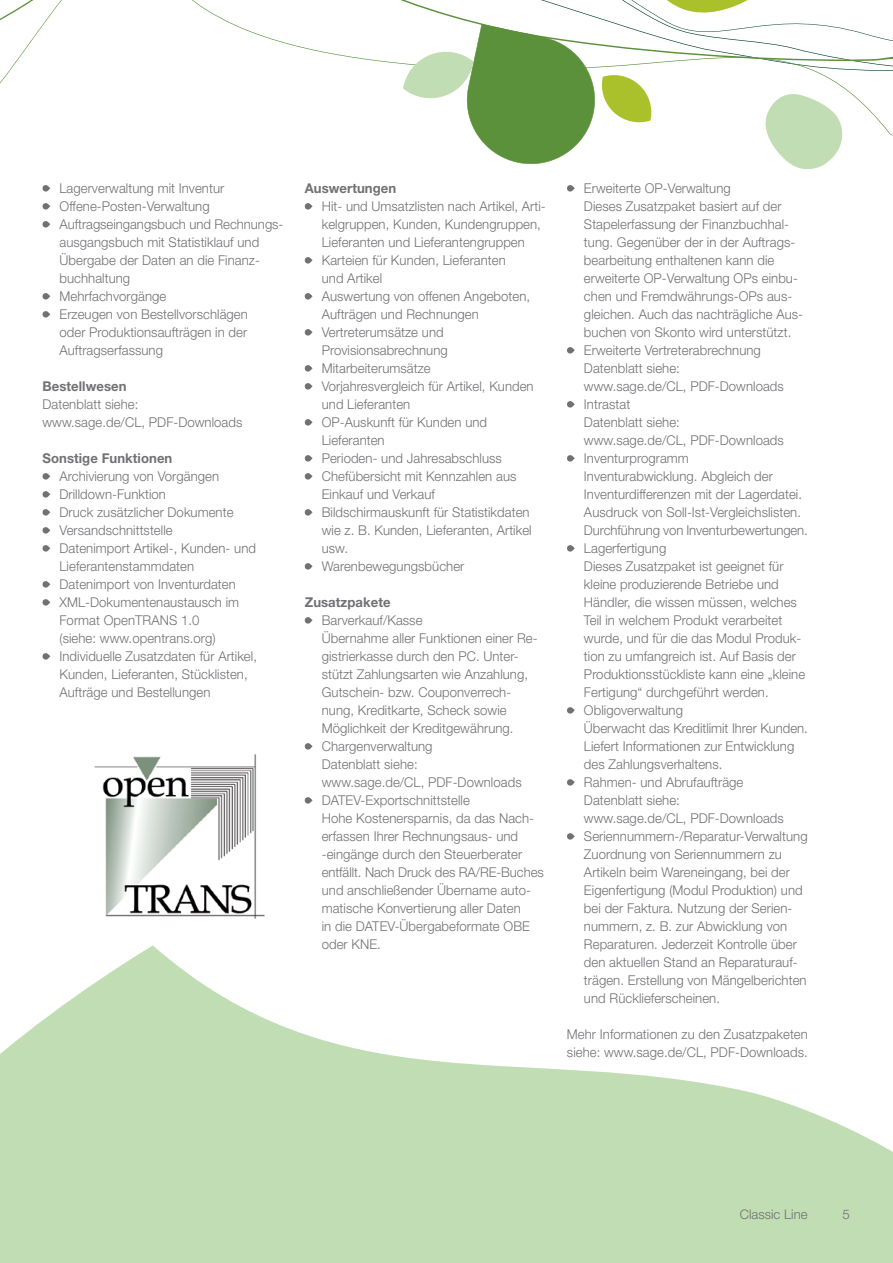
<style>
.page{position:relative;width:893px;height:1263px;background:#fff}
.page>*{position:absolute;margin:0;border:0;box-sizing:border-box;transform-origin:0 0}
.t1{font:300 13.5px/18px "Helvetica Neue LT";letter-spacing:.005em;color:#717074}
.t2{font:700 13.5px "Helvetica Neue LT";letter-spacing:.005em;color:#717074}
.t3{font:300 13.2px "Helvetica Neue LT";color:#717074}
</style>
<div class="page">
<svg style="left:0;top:945px;width:893px;height:318px;fill:#c1ddb3"></svg>
<img style="left:94px;top:754px;width:171px;height:165px">
<svg style="left:192px;top:0;width:701px;height:136px"></svg>
<svg style="left:403px;top:0;width:442px;height:169px"></svg>
<svg style="left:42px;top:203px;width:8px;height:7px"></svg>
<svg style="left:42px;top:221px;width:8px;height:7px"></svg>
<svg style="left:42px;top:293px;width:8px;height:7px"></svg>
<svg style="left:42px;top:311px;width:8px;height:7px"></svg>
<svg style="left:42px;top:473px;width:8px;height:7px"></svg>
<svg style="left:42px;top:491px;width:8px;height:7px"></svg>
<svg style="left:42px;top:509px;width:8px;height:7px"></svg>
<svg style="left:42px;top:527px;width:8px;height:7px"></svg>
<svg style="left:42px;top:545px;width:8px;height:7px"></svg>
<svg style="left:42px;top:581px;width:8px;height:7px"></svg>
<svg style="left:42px;top:599px;width:8px;height:7px"></svg>
<svg style="left:42px;top:653px;width:8px;height:7px"></svg>
<svg style="left:304px;top:203px;width:9px;height:7px"></svg>
<svg style="left:304px;top:257px;width:9px;height:7px"></svg>
<svg style="left:304px;top:293px;width:9px;height:7px"></svg>
<svg style="left:304px;top:329px;width:9px;height:7px"></svg>
<svg style="left:304px;top:365px;width:9px;height:7px"></svg>
<svg style="left:304px;top:383px;width:9px;height:7px"></svg>
<svg style="left:304px;top:419px;width:9px;height:7px"></svg>
<svg style="left:304px;top:455px;width:9px;height:7px"></svg>
<svg style="left:304px;top:473px;width:9px;height:7px"></svg>
<svg style="left:304px;top:509px;width:9px;height:7px"></svg>
<svg style="left:304px;top:563px;width:9px;height:7px"></svg>
<svg style="left:304px;top:617px;width:9px;height:7px"></svg>
<svg style="left:304px;top:743px;width:9px;height:7px"></svg>
<svg style="left:304px;top:797px;width:9px;height:7px"></svg>
<svg style="left:567px;top:185px;width:8px;height:7px"></svg>
<svg style="left:567px;top:347px;width:8px;height:7px"></svg>
<svg style="left:567px;top:401px;width:8px;height:7px"></svg>
<svg style="left:567px;top:455px;width:8px;height:7px"></svg>
<svg style="left:567px;top:545px;width:8px;height:7px"></svg>
<svg style="left:567px;top:707px;width:8px;height:7px"></svg>
<svg style="left:567px;top:779px;width:8px;height:7px"></svg>
<svg style="left:567px;top:833px;width:8px;height:7px"></svg>
<svg style="left:0;top:0;width:62px;height:192px"></svg>
<p class="t1" style="left:60px;top:179px;width:225px">Lagerverwaltung mit Inventur<br>Offene-Posten-Verwaltung<br>Auftragseingangsbuch und Rechnungs&shy;ausgangsbuch mit Statistiklauf und<br>Übergabe der Daten an die Finanz&shy;buchhaltung<br>Mehrfachvorgänge<br>Erzeugen von Bestellvorschlägen<br>oder Produktionsaufträgen in der<br>Auftragserfassung</p>
<p class="t2" style="left:43px;top:378px;width:86px">Bestellwesen</p>
<p class="t1" style="left:43px;top:395px;width:201px">Datenblatt siehe: www.sage.de/CL, PDF-Downloads</p>
<p class="t2" style="left:43px;top:450px;width:131px">Sonstige Funktionen</p>
<p class="t1" style="left:60px;top:467px;width:199px">Archivierung von Vorgängen<br>Drilldown-Funktion<br>Druck zusätzlicher Dokumente<br>Versandschnittstelle<br>Datenimport Artikel-, Kunden- und<br>Lieferantenstammdaten<br>Datenimport von Inventurdaten<br>XML-Dokumentenaustausch im<br>Format OpenTRANS 1.0<br>(siehe: www.opentrans.org)<br>Individuelle Zusatzdaten für Artikel,<br>Kunden, Lieferanten, Stücklisten,<br>Aufträge und Bestellungen</p>
<p class="t2" style="left:305px;top:180px;width:93px">Auswertungen</p>
<p class="t1" style="left:322px;top:197px;width:225px">Hit- und Umsatzlisten nach Artikel, Arti&shy;kelgruppen, Kunden, Kundengruppen,<br>Lieferanten und Lieferantengruppen<br>Karteien für Kunden, Lieferanten<br>und Artikel<br>Auswertung von offenen Angeboten,<br>Aufträgen und Rechnungen<br>Vertreterumsätze und<br>Provisionsabrechnung<br>Mitarbeiterumsätze<br>Vorjahresvergleich für Artikel, Kunden und Lieferanten<br>OP-Auskunft für Kunden und<br>Lieferanten<br>Perioden- und Jahresabschluss<br>Chefübersicht mit Kennzahlen aus<br>Einkauf und Verkauf<br>Bildschirmauskunft für Statistikdaten wie z. B. Kunden, Lieferanten, Artikel usw.<br>Warenbewegungsbücher</p>
<p class="t2" style="left:305px;top:594px;width:87px">Zusatzpakete</p>
<p class="t1" style="left:322px;top:611px;width:223px">Barverkauf/Kasse<br>Übernahme aller Funktionen einer Re&shy;gistrierkasse durch den PC. Unter&shy;stützt Zahlungsarten wie Anzahlung,<br>Gutschein- bzw. Couponverrech&shy;nung, Kreditkarte, Scheck sowie<br>Möglichkeit der Kreditgewährung.<br>Chargenverwaltung<br>Datenblatt siehe:<br>www.sage.de/CL, PDF-Downloads<br>DATEV-Exportschnittstelle<br>Hohe Kostenersparnis, da das Nach&shy;erfassen Ihrer Rechnungsaus- und -eingänge durch den Steuerberater entfällt. Nach Druck des RA/RE-Buches und anschließender Übername auto&shy;matische Konvertierung aller Daten<br>in die DATEV-Übergabeformate OBE oder KNE.</p>
<p class="t1" style="left:584px;top:179px;width:225px">Erweiterte OP-Verwaltung<br>Dieses Zusatzpaket basiert auf der Stapelerfassung der Finanzbuchhal&shy;tung. Gegenüber der in der Auftrags&shy;bearbeitung enthaltenen kann die erweiterte OP-Verwaltung OPs einbu&shy;chen und Fremdwährungs-OPs aus&shy;gleichen. Auch das nachträgliche Aus&shy;buchen von Skonto wird unterstützt.<br>Erweiterte Vertreterabrechnung Datenblatt siehe:<br>www.sage.de/CL, PDF-Downloads Intrastat<br>Datenblatt siehe:<br>www.sage.de/CL, PDF-Downloads Inventurprogramm<br>Inventurabwicklung. Abgleich der Inventurdifferenzen mit der Lagerdatei.<br>Ausdruck von Soll-Ist-Vergleichslisten.<br>Durchführung von Inventurbewertungen.<br>Lagerfertigung<br>Dieses Zusatzpaket ist geeignet für kleine produzierende Betriebe und Händler, die wissen müssen, welches Teil in welchem Produkt verarbeitet wurde, und für die das Modul Produk&shy;tion zu umfangreich ist. Auf Basis der Produktionsstückliste kann eine „kleine Fertigung“ durchgeführt werden.<br>Obligoverwaltung<br>Überwacht das Kreditlimit Ihrer Kunden.<br>Liefert Informationen zur Entwicklung des Zahlungsverhaltens.<br>Rahmen- und Abrufaufträge<br>Datenblatt siehe:<br>www.sage.de/CL, PDF-Downloads Seriennummern-/Reparatur-Verwaltung Zuordnung von Seriennummern zu Artikeln beim Wareneingang, bei der Eigenfertigung (Modul Produktion) und bei der Faktura. Nutzung der Serien&shy;nummern, z. B. zur Abwicklung von Reparaturen. Jederzeit Kontrolle über den aktuellen Stand an Reparaturauf&shy;trägen. Erstellung von Mängelberichten und Rücklieferscheinen.</p>
<p class="t1" style="left:567px;top:1025px;width:242px">Mehr Informationen zu den Zusatzpaketen siehe: www.sage.de/CL, PDF-Downloads.</p>
<p class="t3" style="left:740px;top:1206px;width:69px">Classic Line</p>
<p class="t3" style="left:842px;top:1206px;width:9px">5</p>
</div>
